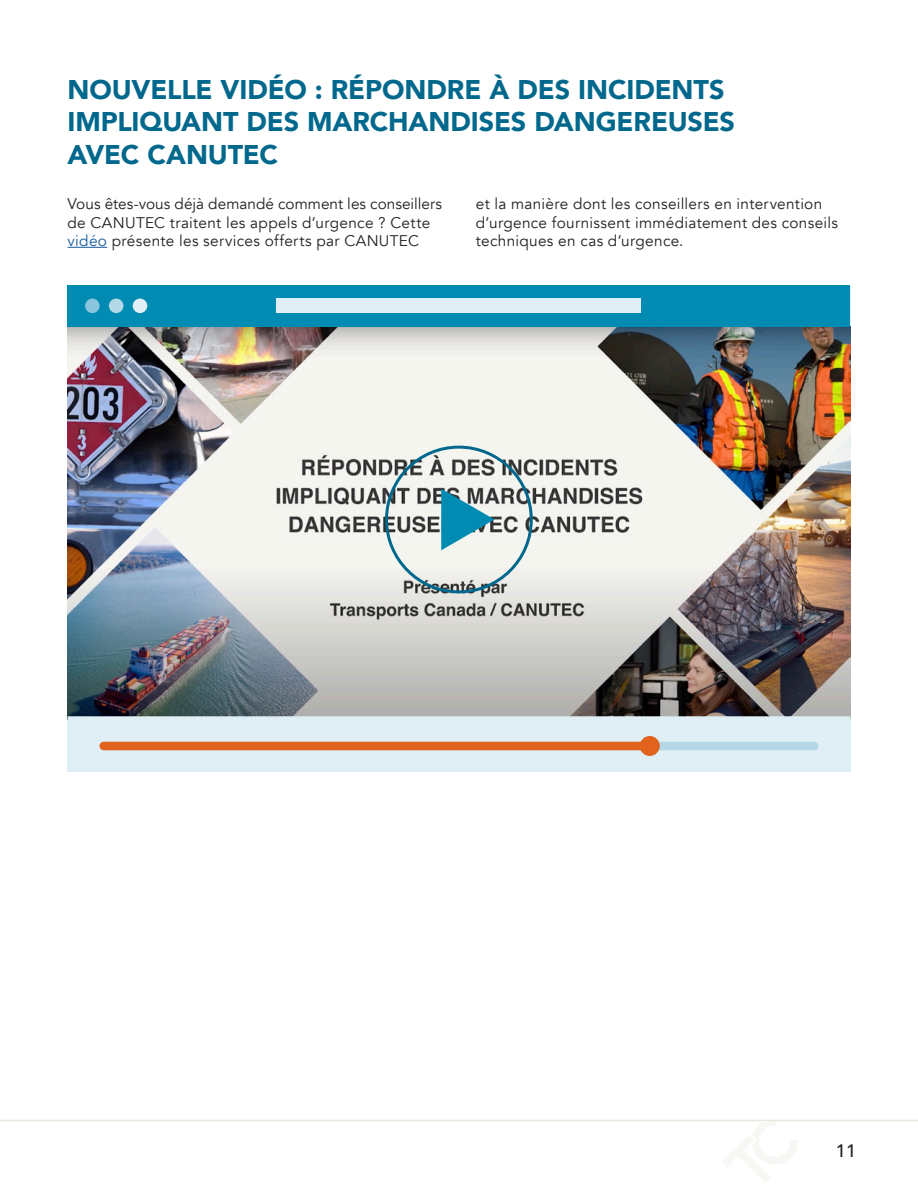
<style>
.page{position:relative;width:918px;height:1188px;background:#fff}
.page>*{position:absolute;margin:0;border:0;box-sizing:border-box;transform-origin:0 0}
.t1{font:900 27px/32.4px "Avenir";letter-spacing:-.005em;color:#00688c}
.t2{font:500 18px "Avenir";color:#231f20}
.t3{font:15.3px/18.5px "Avenir";letter-spacing:.02em;color:#231f20}
.s1{color:#175d9e}
</style>
<div class="page">
<hr style="left:0;top:1120px;width:918px;height:1px;background:#e9e9df">
<svg style="left:722px;top:1121px;width:76px;height:62px"></svg>
<img style="left:68px;top:327px;width:782px;height:389px">
<div style="left:67px;top:716px;width:783px;height:56px;background:#dfeff5"></div>
<div style="left:68px;top:285px;width:782px;height:42px;background:#008bb3"></div>
<div style="left:85px;top:299px;width:15px;height:14px;background:#8bc5dd;border-radius:50%"></div>
<div style="left:109px;top:299px;width:14px;height:14px;background:#b5d8e8;border-radius:50%"></div>
<div style="left:133px;top:299px;width:14px;height:14px;background:#dfeff5;border-radius:50%"></div>
<div style="left:276px;top:299px;width:365px;height:14px;background:#dfeff5"></div>
<div style="left:100px;top:742px;width:718px;height:8px;background:#b5d8e8;border-radius:4px"></div>
<div style="left:100px;top:742px;width:541px;height:8px;background:#e1631e"></div>
<div style="left:385px;top:446px;width:148px;height:147px;border:3px solid #00688c;border-radius:50%"></div>
<svg style="left:441px;top:489px;width:54px;height:61px"></svg>
<div style="left:640px;top:736px;width:20px;height:20px;background:#e1631e;border-radius:50%"></div>
<hr style="left:68px;top:247px;width:39px;height:1px;background:#175d9e">
<h2 class="t1" style="left:68px;top:73px;width:669px">NOUVELLE VIDÉO : RÉPONDRE À DES INCIDENTS<br>IMPLIQUANT DES MARCHANDISES DANGEREUSES<br>AVEC CANUTEC</h2>
<p class="t3" style="left:68px;top:195px;width:376px">Vous êtes-vous déjà demandé comment les conseillers de CANUTEC traitent les appels d’urgence ? Cette <span class="s1">vidéo</span> présente les services offerts par CANUTEC</p>
<p class="t3" style="left:476px;top:195px;width:364px">et la manière dont les conseillers en intervention d’urgence fournissent immédiatement des conseils techniques en cas d’urgence.</p>
<p class="t2" style="left:836px;top:1135px;width:22px">11</p>
</div>
